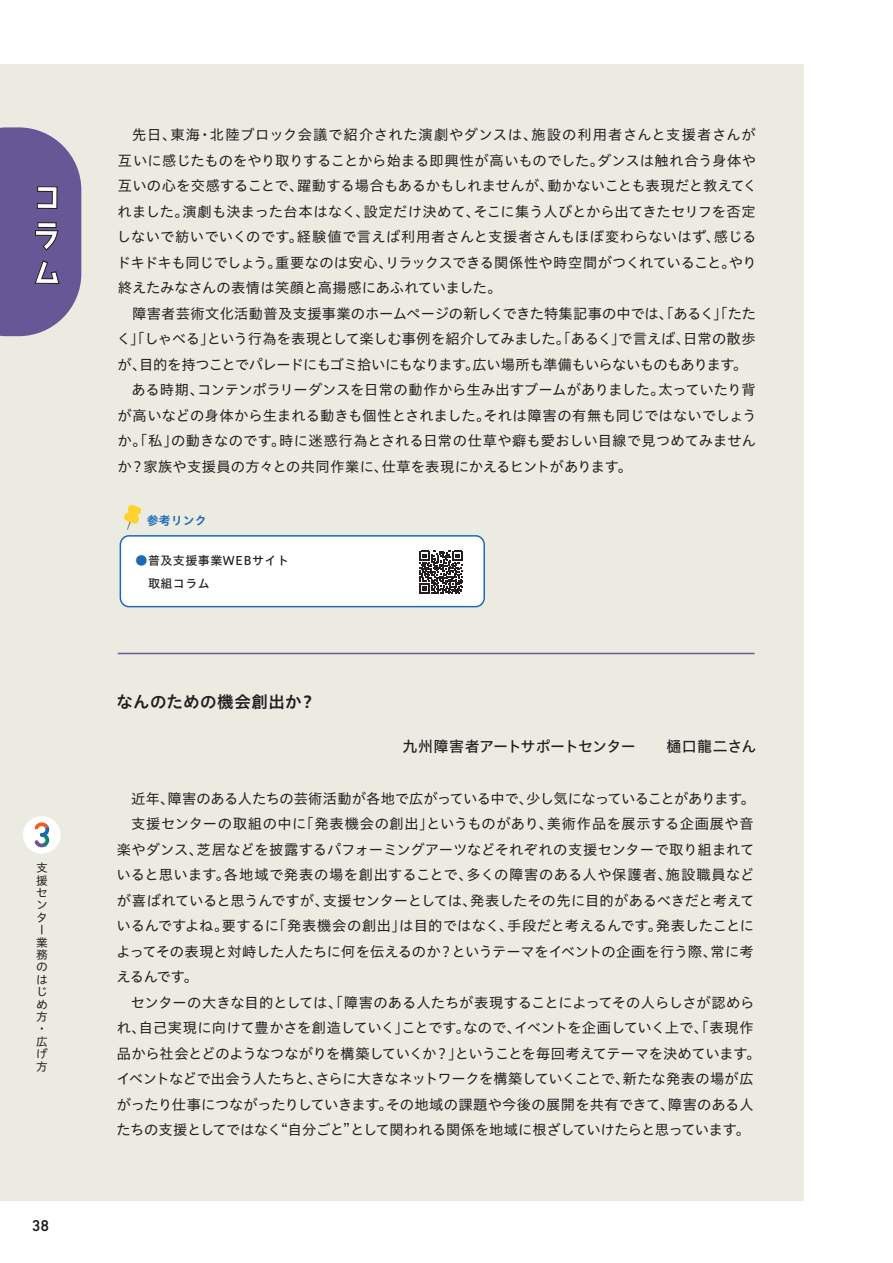
<style>
.page{position:relative;width:893px;height:1263px;background:#fff}
.page>*{position:absolute;margin:0;border:0;box-sizing:border-box;transform-origin:0 0}
.t1{font:31.35px/37.7px "AB tombo bold";color:#fff;text-align:justify}
.t2{font:16.5px "Hiragino UD Sans Std N W6";letter-spacing:.025em;color:#231f20}
.t3{font:500 15.9px "DIN Next Rounded LT Pro";color:#231f20}
.t4{font:15px "Hiragino UD Sans Std N W5";letter-spacing:-.035em;color:#231f20}
.t5{font:14.25px/25.5px "Hiragino UD Sans Std W4";letter-spacing:-.005em;color:#231f20;text-align:justify}
.t6{font:14.25px "Hiragino UD Sans Std W4";letter-spacing:-.025em;color:#231f20}
.t7{font:14.25px "Hiragino UD Sans Std W4";letter-spacing:-.03em;color:#231f20}
.t8{font:14.25px "Hiragino UD Sans Std W4";letter-spacing:.035em;color:#231f20}
.t9{font:14.25px "Hiragino UD Sans Std W4";letter-spacing:-.045em;color:#231f20}
.t10{font:14.25px "Hiragino UD Sans Std W4";letter-spacing:.015em;color:#231f20}
.t11{font:12px/22.5px "Hiragino UD Sans Std W5";letter-spacing:.04em;color:#231f20}
.t12{font:12px "Hiragino UD Sans Std W6";color:#1b68b4}
.t13{font:11.7px/12.5px "Hiragino UD Sans Std W4";color:#231f20}
.s1{color:#1b68b4}
</style>
<div class="page">
<div style="left:0;top:64px;width:803px;height:1136px;background:#ecebe2"></div>
<hr style="left:118px;top:653px;width:636px;height:1px;background:#675797">
<svg style="left:0;top:127px;width:81px;height:209px;background:#72649b"></svg>
<div style="left:120px;top:536px;width:364px;height:71px;background:#fff;border-radius:9px"></div>
<div style="left:120px;top:535px;width:365px;height:72px;border:1px solid #1b68b4;border-radius:9px"></div>
<svg style="left:419px;top:550px;width:44px;height:44px"></svg>
<svg style="left:124px;top:505px;width:17px;height:25px"></svg>
<div style="left:23px;top:816px;width:38px;height:38px;background:#fff;border-radius:50%"></div>
<svg style="left:34px;top:822px;width:16px;height:26px"></svg>
<h1 class="t1" style="left:31px;top:180px;width:30px">コラム</h1>
<p class="t13" style="left:36px;top:861px;width:13px">支援センター業務のはじめ方・広げ方</p>
<p class="t3" style="left:32px;top:1216px;width:19px">38</p>
<p class="t5" style="left:116px;top:121px;width:642px;text-indent:16px">先日、東海・北陸ブロック会議で紹介された演劇やダンスは、施設の利用者さんと支援者さんが互いに感じたものをやり取りすることから始まる即興性が高いものでした。ダンスは触れ合う身体や互いの心を交感することで、躍動する場合もあるかもしれませんが、動かないことも表現だと教えてくれました。演劇も決まった台本はなく、設定だけ決めて、そこに集う人びとから出てきたセリフを否定しないで紡いでいくのです。経験値で言えば利用者さんと支援者さんもほぼ変わらないはず、感じるドキドキも同じでしょう。重要なのは安心、リラックスできる関係性や時空間がつくれていること。やり終えたみなさんの表情は笑顔と高揚感にあふれていました。</p>
<p class="t5" style="left:132px;top:300px;width:625px">障害者芸術文化活動普及支援事業のホームページの新しくできた特集記事の中では、「あるく」「たた</p>
<p class="t5" style="left:117px;top:325px;width:640px">く」「しゃべる」という行為を表現として楽しむ事例を紹介してみました。「あるく」で言えば、日常の散歩</p>
<p class="t9" style="left:118px;top:354px;width:631px">が、目的を持つことでパレードにもゴミ拾いにもなります。広い場所も準備もいらないものもあります。</p>
<p class="t5" style="left:132px;top:376px;width:625px">ある時期、コンテンポラリーダンスを日常の動作から生み出すブームがありました。太っていたり背</p>
<p class="t5" style="left:118px;top:402px;width:641px">が高いなどの身体から生まれる動きも個性とされました。それは障害の有無も同じではないでしょう</p>
<p class="t10" style="left:118px;top:430px;width:640px">か。「私」の動きなのです。時に迷惑行為とされる日常の仕草や癖も愛おしい目線で見つめてみません</p>
<p class="t5" style="left:118px;top:453px;width:516px">か？家族や支援員の方々との共同作業に、仕草を表現にかえるヒントがあります。</p>
<p class="t12" style="left:147px;top:511px;width:61px">参考リンク</p>
<p class="t11" style="left:136px;top:549px;width:155px"><span class="s1">●</span>普及支援事業WEBサイト　取組コラム</p>
<p class="t2" style="left:116px;top:689px;width:201px">なんのための機会創出か？</p>
<p class="t4" style="left:403px;top:734px;width:355px">九州障害者アートサポートセンター　　樋口龍二さん</p>
<p class="t7" style="left:131px;top:788px;width:625px">近年、障害のある人たちの芸術活動が各地で広がっている中で、少し気になっていることがあります。</p>
<p class="t8" style="left:131px;top:813px;width:624px">支援センターの取組の中に「発表機会の創出」というものがあり、美術作品を展示する企画展や音</p>
<p class="t5" style="left:117px;top:836px;width:639px">楽やダンス、芝居などを披露するパフォーミングアーツなどそれぞれの支援センターで取り組まれて</p>
<p class="t8" style="left:117px;top:864px;width:639px">いると思います。各地域で発表の場を創出することで、多くの障害のある人や保護者、施設職員など</p>
<p class="t5" style="left:117px;top:887px;width:639px">が喜ばれていると思うんですが、支援センターとしては、発表したその先に目的があるべきだと考えて</p>
<p class="t5" style="left:117px;top:912px;width:639px">いるんですよね。要するに「発表機会の創出」は目的ではなく、手段だと考えるんです。発表したことに</p>
<p class="t5" style="left:116px;top:938px;width:639px">よってその表現と対峙した人たちに何を伝えるのか？というテーマをイベントの企画を行う際、常に考</p>
<p class="t5" style="left:116px;top:963px;width:83px">えるんです。</p>
<p class="t5" style="left:131px;top:989px;width:625px">センターの大きな目的としては、「障害のある人たちが表現することによってその人らしさが認めら</p>
<p class="t5" style="left:117px;top:1014px;width:638px">れ、自己実現に向けて豊かさを創造していく」ことです。なので、イベントを企画していく上で、「表現作</p>
<p class="t6" style="left:117px;top:1042px;width:645px">品から社会とどのようなつながりを構築していくか？」ということを毎回考えてテーマを決めています。</p>
<p class="t7" style="left:116px;top:1068px;width:639px">イベントなどで出会う人たちと、さらに大きなネットワークを構築していくことで、新たな発表の場が広</p>
<p class="t5" style="left:117px;top:1091px;width:638px">がったり仕事につながったりしていきます。その地域の課題や今後の展開を共有できて、障害のある人</p>
<p class="t6" style="left:117px;top:1119px;width:635px">たちの支援としてではなく“自分ごと”として関われる関係を地域に根ざしていけたらと思っています。</p>
</div>
